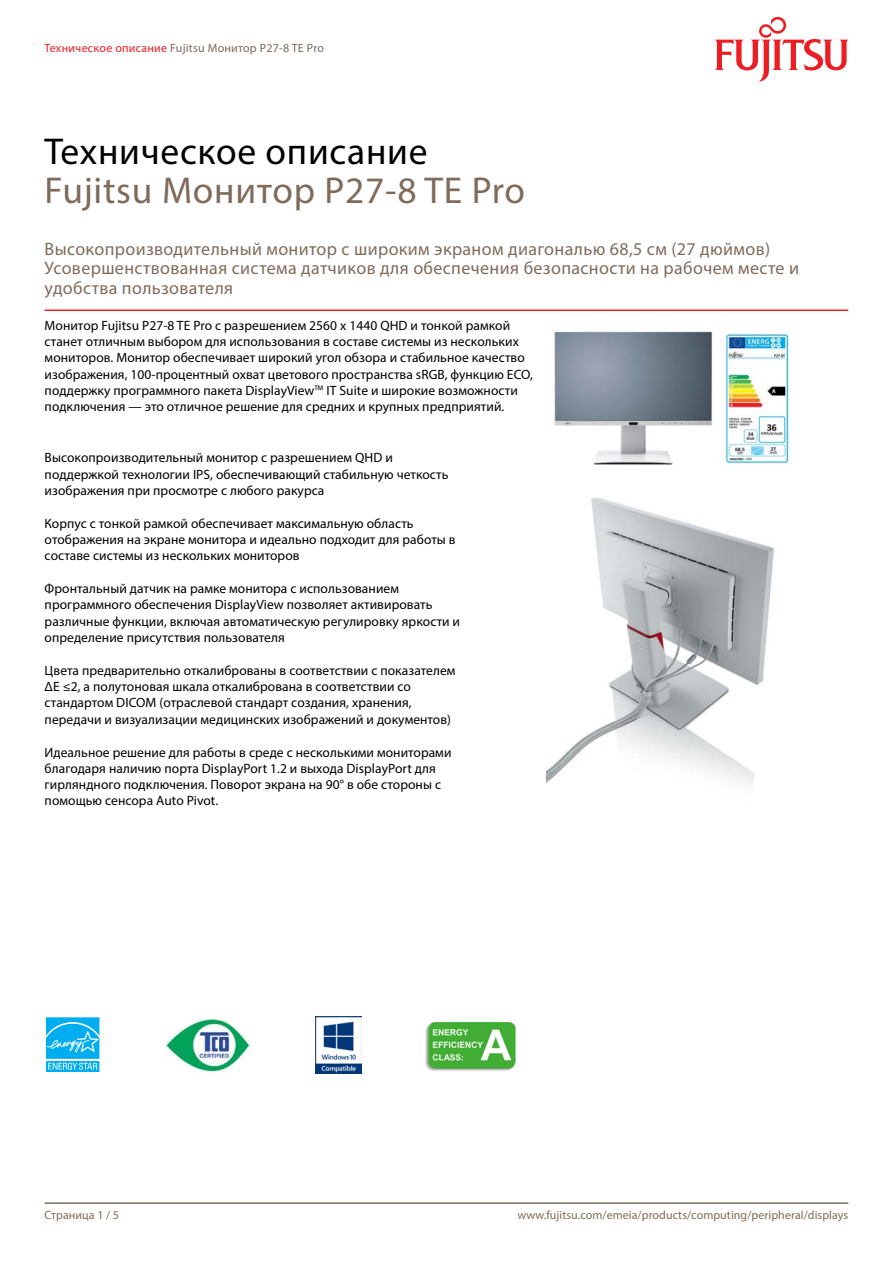
<style>
.page{position:relative;width:893px;height:1263px;background:#fff}
.page>*{position:absolute;margin:0;border:0;box-sizing:border-box;transform-origin:0 0}
.t1{font:37.5px "Myriad Pro";letter-spacing:.02em;color:#806b5b}
.t2{font:37.5px "Myriad Pro";letter-spacing:.02em;color:#000}
.t3{font:18px/19.5px "Myriad Pro";letter-spacing:.02em;color:#806b5b}
.t4{font:13.5px/16.4px "Myriad Pro";letter-spacing:.005em;color:#000}
.t5{font:12px "Myriad Pro";letter-spacing:.005em;color:#806b5b}
.t6{font:12px "Myriad Pro";letter-spacing:.02em;color:#79695e}
.s1{color:#ed1d24}
.s2{font-family:"Fujitsu Sans";font-weight:300}
</style>
<div class="page">
<hr style="left:45px;top:1202px;width:803px;height:2px;background:#806b5b">
<hr style="left:45px;top:309px;width:803px;height:2px;background:#ed1d24">
<svg style="left:715px;top:17px;width:133px;height:65px"></svg>
<img style="left:554px;top:331px;width:235px;height:140px">
<img style="left:546px;top:497px;width:229px;height:287px">
<svg style="left:46px;top:1017px;width:54px;height:55px;background:#32bdf1"></svg>
<img style="left:164px;top:1018px;width:86px;height:54px">
<img style="left:315px;top:1016px;width:46px;height:57px">
<img style="left:425px;top:1021px;width:91px;height:50px">
<p class="t6" style="left:45px;top:40px;width:281px"><span class="s1">Техническое описание</span> Fujitsu Монитор P27-8 TE Pro</p>
<h1 class="t2" style="left:45px;top:128px;width:384px">Техническое описание</h1>
<h1 class="t1" style="left:45px;top:167px;width:482px">Fujitsu Монитор P27-8 TE Pro</h1>
<h2 class="t3" style="left:45px;top:238px;width:756px">Высокопроизводительный монитор с широким экраном диагональю 68,5 см (27 дюймов)<br>Усовершенствованная система датчиков для обеспечения безопасности на рабочем месте и удобства пользователя</h2>
<p class="t4" style="left:45px;top:317px;width:490px">Монитор Fujitsu P27-8 TE Pro с разрешением 2560 x 1440 QHD и тонкой рамкой станет отличным выбором для использования в составе системы из нескольких мониторов. Монитор обеспечивает широкий угол обзора и стабильное качество изображения, 100-процентный охват цветового пространства sRGB, функцию ECO, поддержку программного пакета DisplayView<span class="s2">™</span> IT Suite и широкие возможности подключения — это отличное решение для средних и крупных предприятий.</p>
<p class="t4" style="left:45px;top:449px;width:405px">Высокопроизводительный монитор с разрешением QHD и поддержкой технологии IPS, обеспечивающий стабильную четкость изображения при просмотре с любого ракурса</p>
<p class="t4" style="left:45px;top:515px;width:412px">Корпус с тонкой рамкой обеспечивает максимальную область отображения на экране монитора и идеально подходит для работы в составе системы из нескольких мониторов</p>
<p class="t4" style="left:45px;top:580px;width:417px">Фронтальный датчик на рамке монитора с использованием программного обеспечения DisplayView позволяет активировать различные функции, включая автоматическую регулировку яркости и определение присутствия пользователя</p>
<p class="t4" style="left:45px;top:662px;width:412px">Цвета предварительно откалиброваны в соответствии с показателем ∆E ≤2, а полутоновая шкала откалибрована в соответствии со стандартом DICOM (отраслевой стандарт создания, хранения, передачи и визуализации медицинских изображений и документов)</p>
<p class="t4" style="left:45px;top:744px;width:408px">Идеальное решение для работы в среде с несколькими мониторами благодаря наличию порта DisplayPort 1.2 и выхода DisplayPort для гирляндного подключения. Поворот экрана на 90° в обе стороны с помощью сенсора Auto Pivot.</p>
<p class="t5" style="left:45px;top:1207px;width:76px">Страница 1 / 5</p>
<p class="t5" style="left:517px;top:1207px;width:332px">www.fujitsu.com/emeia/products/computing/peripheral/displays</p>
</div>
